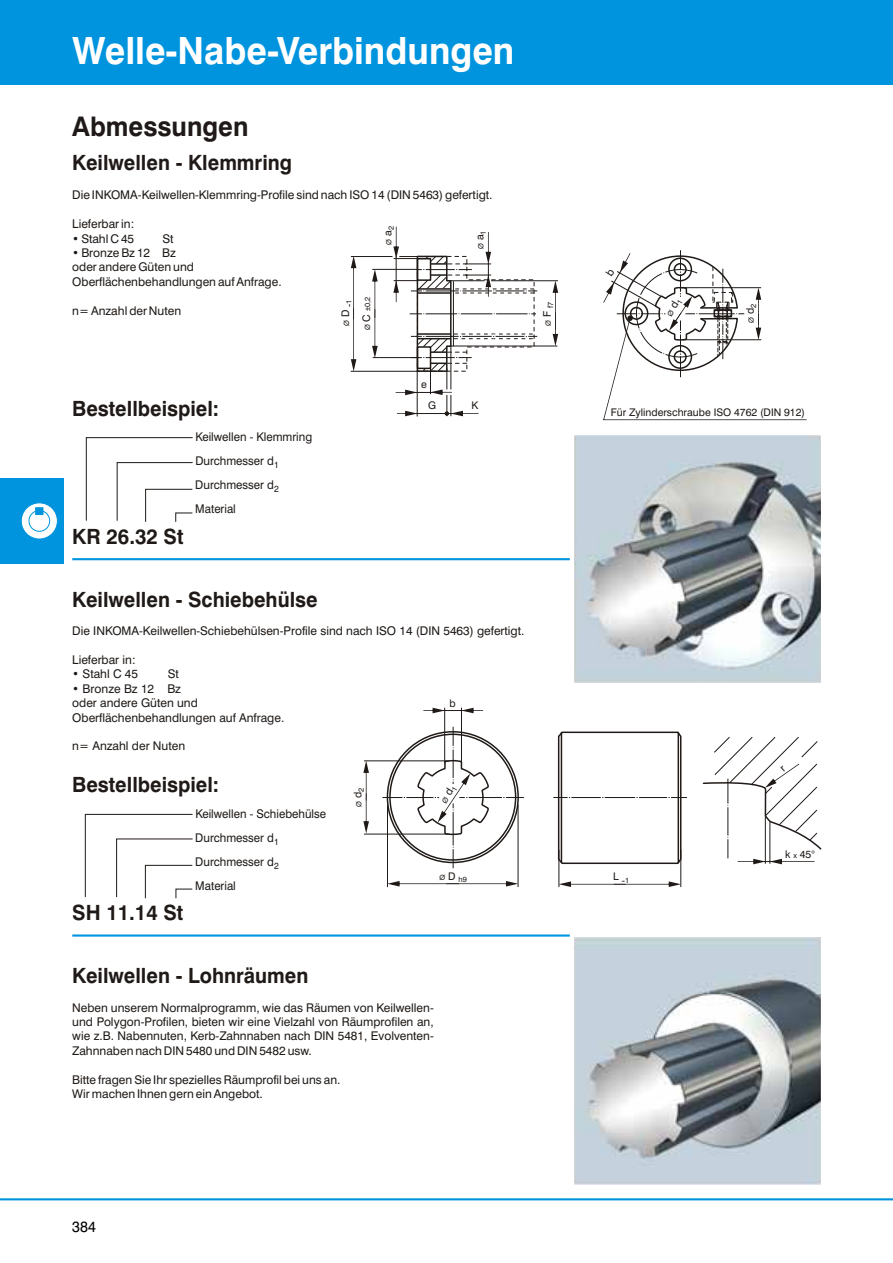
<style>
.page{position:relative;width:893px;height:1263px;background:#fff}
.page>*{position:absolute;margin:0;border:0;box-sizing:border-box;transform-origin:0 0}
.t1{font:700 37.5px "Swiss 721 BT";color:#fff;scale:.96 1}
.t2{font:700 27px "Swiss 721 BT";color:#1f1a17;scale:.96 1}
.t3{font:700 21px "Swiss 721 BT";color:#1f1a17;scale:.96 1}
.t4{font:15px "Swiss 721 BT";color:#000;scale:.96 1}
.t5{font:12px/14.4px "Swiss 721 BT";color:#1f1a17}
.t6{font:12px/24px "Swiss 721 BT";color:#1f1a17;scale:.96 1}
.t7{font:10.5px "Swiss 721 BT";color:#1f1a17}
.t8{font:7.5px "Swiss 721 BT";color:#1f1a17}
.t9{font:500 7.5px "Bauhaus IT Cby BT";color:#1f1a17}
.s1{font-family:"Swiss 721 BT";font-weight:400;font-size:10.5px}
.s2{font-family:"Swiss 721 BT";font-weight:400}
.s3{font-size:7.5px}
.s4{font-family:"Bauhaus IT Cby BT";font-weight:500}
.s5{font-size:10.5px}
.s6{font-family:"Arial"}
</style>
<div class="page">
<div style="left:0;top:0;width:893px;height:85px;background:#0094de"></div>
<hr style="left:0;top:1198px;width:893px;height:2px;background:#0094de">
<hr style="left:553px;top:797px;width:134px;height:1px;background:#1f1a17">
<svg style="left:560px;top:881px;width:120px;height:6px"></svg>
<hr style="left:680px;top:850px;width:1px;height:37px;background:#1f1a17">
<hr style="left:559px;top:850px;width:1px;height:37px;background:#1f1a17">
<svg style="left:557px;top:731px;width:125px;height:134px"></svg>
<hr style="left:727px;top:779px;width:1px;height:79px;background:#1f1a17">
<hr style="left:769px;top:821px;width:1px;height:43px;background:#1f1a17">
<svg style="left:738px;top:859px;width:76px;height:5px"></svg>
<hr style="left:765px;top:816px;width:1px;height:48px;background:#1f1a17">
<hr style="left:459px;top:797px;width:65px;height:1px;background:#1f1a17">
<hr style="left:382px;top:797px;width:57px;height:1px;background:#1f1a17">
<hr style="left:453px;top:803px;width:1px;height:65px;background:#1f1a17">
<hr style="left:453px;top:727px;width:1px;height:57px;background:#1f1a17">
<svg style="left:363px;top:761px;width:6px;height:72px"></svg>
<svg style="left:388px;top:881px;width:130px;height:5px"></svg>
<hr style="left:364px;top:834px;width:85px;height:1px;background:#1f1a17">
<hr style="left:518px;top:804px;width:1px;height:83px;background:#1f1a17">
<hr style="left:444px;top:708px;width:1px;height:55px;background:#1f1a17">
<svg style="left:423px;top:708px;width:22px;height:5px"></svg>
<svg style="left:463px;top:708px;width:20px;height:5px"></svg>
<hr style="left:437px;top:710px;width:33px;height:1px;background:#1f1a17">
<hr style="left:364px;top:760px;width:85px;height:1px;background:#1f1a17">
<hr style="left:387px;top:804px;width:1px;height:83px;background:#1f1a17">
<hr style="left:461px;top:708px;width:1px;height:55px;background:#1f1a17">
<hr style="left:411px;top:336px;width:126px;height:1px;background:#1f1a17">
<hr style="left:411px;top:291px;width:126px;height:1px;background:#1f1a17">
<hr style="left:680px;top:250px;width:1px;height:47px;background:#1f1a17">
<hr style="left:410px;top:313px;width:126px;height:1px;background:#1f1a17">
<svg style="left:351px;top:257px;width:5px;height:114px"></svg>
<svg style="left:372px;top:270px;width:6px;height:88px"></svg>
<svg style="left:553px;top:281px;width:5px;height:65px"></svg>
<hr style="left:351px;top:371px;width:67px;height:1px;background:#1f1a17">
<hr style="left:373px;top:357px;width:45px;height:1px;background:#1f1a17">
<hr style="left:351px;top:256px;width:41px;height:1px;background:#1f1a17">
<hr style="left:372px;top:269px;width:45px;height:1px;background:#1f1a17">
<hr style="left:449px;top:346px;width:108px;height:1px;background:#1f1a17">
<hr style="left:491px;top:280px;width:67px;height:1px;background:#1f1a17">
<svg style="left:85px;top:814px;width:108px;height:85px"></svg>
<svg style="left:86px;top:437px;width:107px;height:85px"></svg>
<svg style="left:393px;top:227px;width:142px;height:189px"></svg>
<hr style="left:72px;top:934px;width:498px;height:2px;background:#0094de">
<hr style="left:72px;top:558px;width:498px;height:2px;background:#0094de">
<img style="left:574px;top:436px;width:247px;height:246px">
<img style="left:574px;top:938px;width:247px;height:246px">
<div style="left:0;top:478px;width:64px;height:85px;background:#0094de"></div>
<svg style="left:21px;top:502px;width:37px;height:37px"></svg>
<div style="left:29px;top:510px;width:21px;height:22px;background:#fff;border:1px solid #0094de;border-radius:50%"></div>
<div style="left:35px;top:507px;width:8px;height:8px;background:#0094de;border:1px solid #0094de"></div>
<svg style="left:702px;top:737px;width:120px;height:114px"></svg>
<svg style="left:416px;top:760px;width:73px;height:75px"></svg>
<svg style="left:603px;top:253px;width:204px;height:167px"></svg>
<h1 class="t1" style="left:72px;top:35px;width:462px">Welle-Nabe-Verbindungen</h1>
<h2 class="t2" style="left:72px;top:116px;width:185px">Abmessungen</h2>
<h3 class="t3" style="left:72px;top:154px;width:230px">Keilwellen - Klemmring</h3>
<p class="t5" style="left:72px;top:189px;width:422px">Die INKOMA-Keilwellen-Klemmring-Profile sind nach ISO 14 (DIN 5463) gefertigt.</p>
<p class="t5" style="left:72px;top:218px;width:64px">Lieferbar in:</p>
<p class="t5" style="left:72px;top:232px;width:63px">• Stahl C 45</p>
<p class="t5" style="left:162px;top:232px;width:13px">St</p>
<p class="t5" style="left:72px;top:247px;width:211px">• Bronze Bz 12 Bz<br>oder andere Güten und<br>Oberflächenbehandlungen auf Anfrage.</p>
<p class="t5" style="left:72px;top:304px;width:110px">n= Anzahl der Nuten</p>
<p class="t9" style="left:386px;top:245px;width:20px;rotate:-90deg">Ø <span class="s1">a</span><span class="s2">2</span></p>
<p class="t9" style="left:478px;top:249px;width:20px;rotate:-90deg">Ø <span class="s1">a</span><span class="s2">1</span></p>
<p class="t7" style="left:343px;top:326px;width:28px;rotate:-90deg"><sup>Ø</sup> D <span class="s3">1</span>-</p>
<p class="t8" style="left:365px;top:330px;width:35px;rotate:-90deg"><span class="s4">Ø</span> <span class="s5">C</span> <span class="s6">±</span>0,2</p>
<p class="t8" style="left:547px;top:326px;width:25px;rotate:-90deg"><sup>Ø</sup> <sup>F</sup> f7</p>
<h3 class="t3" style="left:72px;top:400px;width:154px">Bestellbeispiel:</h3>
<h3 class="t3" style="left:72px;top:528px;width:117px">KR 26.32 St</h3>
<p class="t6" style="left:195px;top:426px;width:123px">Keilwellen - Klemmring<br>Durchmesser d<sub>1<br></sub>Durchmesser d<sub>2<br></sub>Material</p>
<h3 class="t3" style="left:72px;top:591px;width:257px">Keilwellen - Schiebehülse</h3>
<p class="t7" style="left:421px;top:380px;width:7px">e</p>
<p class="t7" style="left:428px;top:401px;width:10px">G</p>
<p class="t7" style="left:472px;top:401px;width:8px">K</p>
<p class="t5" style="left:72px;top:625px;width:454px">Die INKOMA-Keilwellen-Schiebehülsen-Profile sind nach ISO 14 (DIN 5463) gefertigt.</p>
<p class="t5" style="left:72px;top:654px;width:65px">Lieferbar in:</p>
<p class="t5" style="left:72px;top:668px;width:67px">• Stahl C 45</p>
<p class="t5" style="left:168px;top:668px;width:13px">St</p>
<p class="t5" style="left:72px;top:682px;width:213px">• Bronze Bz 12 Bz<br>oder andere Güten und<br>Oberflächenbehandlungen auf Anfrage.</p>
<p class="t5" style="left:72px;top:740px;width:114px">n= Anzahl der Nuten</p>
<p class="t7" style="left:449px;top:699px;width:8px">b</p>
<h3 class="t3" style="left:72px;top:776px;width:154px">Bestellbeispiel:</h3>
<h3 class="t3" style="left:72px;top:904px;width:117px">SH 11.14 St</h3>
<p class="t6" style="left:195px;top:803px;width:138px">Keilwellen - Schiebehülse<br>Durchmesser d<sub>1<br></sub>Durchmesser d<sub>2<br></sub>Material</p>
<h3 class="t3" style="left:72px;top:967px;width:247px">Keilwellen - Lohnräumen</h3>
<p class="t9" style="left:356px;top:807px;width:21px;rotate:-90deg">Ø <span class="s1">d</span><span class="s2">2</span></p>
<p class="t8" style="left:440px;top:876px;width:29px"><sup>Ø</sup> <sup>D</sup> h9</p>
<p class="t5" style="left:72px;top:1001px;width:363px;text-align:justify">Neben unserem Normalprogramm, wie das Räumen von Keilwellen&shy;und Polygon-Profilen, bieten wir eine Vielzahl von Räumprofilen an, wie z.B. Nabennuten, Kerb-Zahnnaben nach DIN 5481, Evolventen-Zahnnaben nach DIN 5480 und DIN 5482 usw.</p>
<p class="t5" style="left:72px;top:1073px;width:270px">Bitte fragen Sie Ihr spezielles Räumprofil bei uns an.<br>Wir machen Ihnen gern ein Angebot.</p>
<p class="t4" style="left:72px;top:1221px;width:26px">384</p>
<p class="t9" style="left:748px;top:323px;width:21px;rotate:-90deg">Ø <span class="s1">d</span><span class="s2">2</span></p>
<p class="t7" style="left:611px;top:408px;width:196px">Für Zylinderschraube ISO 4762 (DIN 912)</p>
<p class="t7" style="left:613px;top:874px;width:17px">L -<span class="s3">1</span></p>
<p class="t7" style="left:785px;top:850px;width:31px">k 45°</p>
<p class="t8" style="left:793px;top:852px;width:5px">x</p>
</div>
